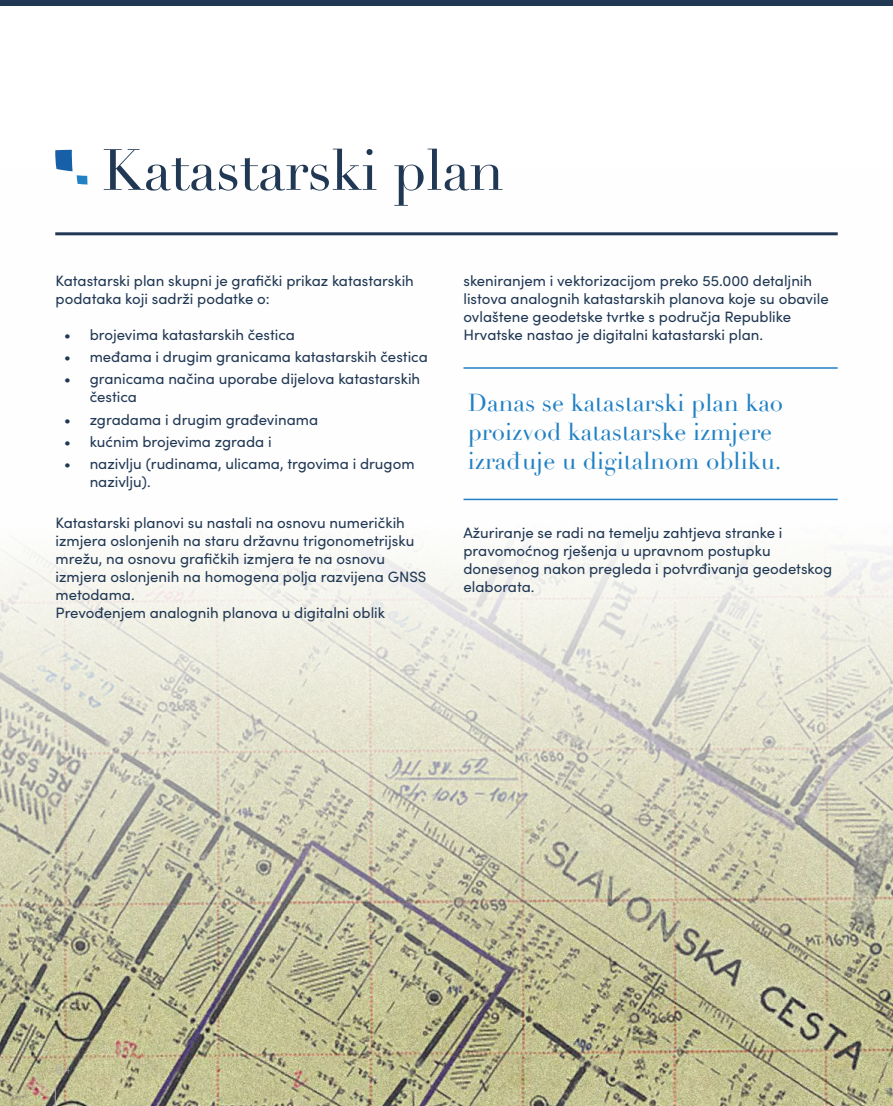
<style>
.page{position:relative;width:893px;height:1106px;background:#fff}
.page>*{position:absolute;margin:0;border:0;box-sizing:border-box;transform-origin:0 0}
.H2_-_naslovi{font:57px "Didot";letter-spacing:-.01em;color:#213854}
.Serif_16___RULES{font:24px/28.8px "Didot";color:#2181c4}
.Body_text_TAMNO_PLAV{font:15px/18px "Sofia Pro";color:#213854}
.t1{font:200 13.5px "Sofia Pro";color:#acaeb0}
</style>
<div class="page">
<img style="left:0;top:184px;width:893px;height:922px">
<hr style="left:55px;top:232px;width:783px;height:3px;background:#213854">
<hr style="left:463px;top:367px;width:375px;height:2px;background:#2181c4">
<hr style="left:463px;top:498px;width:375px;height:2px;background:#2181c4">
<svg style="left:55px;top:150px;width:33px;height:34px"></svg>
<svg style="left:55px;top:1085px;width:1px;height:21px"></svg>
<div style="left:0;top:0;width:893px;height:6px;background:#213854"></div>
<p class="H2_-_naslovi" style="left:102px;top:136px;width:403px">Katastarski plan</p>
<p class="Body_text_TAMNO_PLAV" style="left:56px;top:271px;width:360px">Katastarski plan skupni je grafički prikaz katastarskih podataka koji sadrži podatke o:</p>
<p class="Body_text_TAMNO_PLAV" style="left:64px;top:325px;width:232px">• brojevima katastarskih čestica</p>
<p class="Body_text_TAMNO_PLAV" style="left:64px;top:347px;width:365px">• međama i drugim granicama katastarskih čestica</p>
<p class="Body_text_TAMNO_PLAV" style="left:90px;top:369px;width:332px;text-indent:-26px">• granicama načina uporabe dijelova katastarskih čestica</p>
<p class="Body_text_TAMNO_PLAV" style="left:64px;top:409px;width:255px">• zgradama i drugim građevinama</p>
<p class="Body_text_TAMNO_PLAV" style="left:64px;top:432px;width:209px">• kućnim brojevima zgrada i</p>
<p class="Body_text_TAMNO_PLAV" style="left:90px;top:454px;width:326px;text-indent:-26px">• nazivlju (rudinama, ulicama, trgovima i drugom nazivlju).</p>
<p class="Body_text_TAMNO_PLAV" style="left:56px;top:512px;width:372px">Katastarski planovi su nastali na osnovu numeričkih izmjera oslonjenih na staru državnu trigonometrijsku mrežu, na osnovu grafičkih izmjera te na osnovu izmjera oslonjenih na homogena polja razvijena GNSS metodama.</p>
<p class="Body_text_TAMNO_PLAV" style="left:56px;top:602px;width:331px">Prevođenjem analognih planova u digitalni oblik</p>
<p class="Body_text_TAMNO_PLAV" style="left:463px;top:271px;width:367px">skeniranjem i vektorizacijom preko 55.000 detaljnih listova analognih katastarskih planova koje su obavile ovlaštene geodetske tvrtke s područja Republike Hrvatske nastao je digitalni katastarski plan.</p>
<p class="Serif_16___RULES" style="left:468px;top:389px;width:317px">Danas se katastarski plan kao proizvod katastarske izmjere izrađuje u digitalnom obliku.</p>
<p class="Body_text_TAMNO_PLAV" style="left:463px;top:523px;width:370px">Ažuriranje se radi na temelju zahtjeva stranke i pravomoćnog rješenja u upravnom postupku donesenog nakon pregleda i potvrđivanja geodetskog elaborata.</p>
<p class="t1" style="left:55px;top:1059px;width:17px">64</p>
</div>
